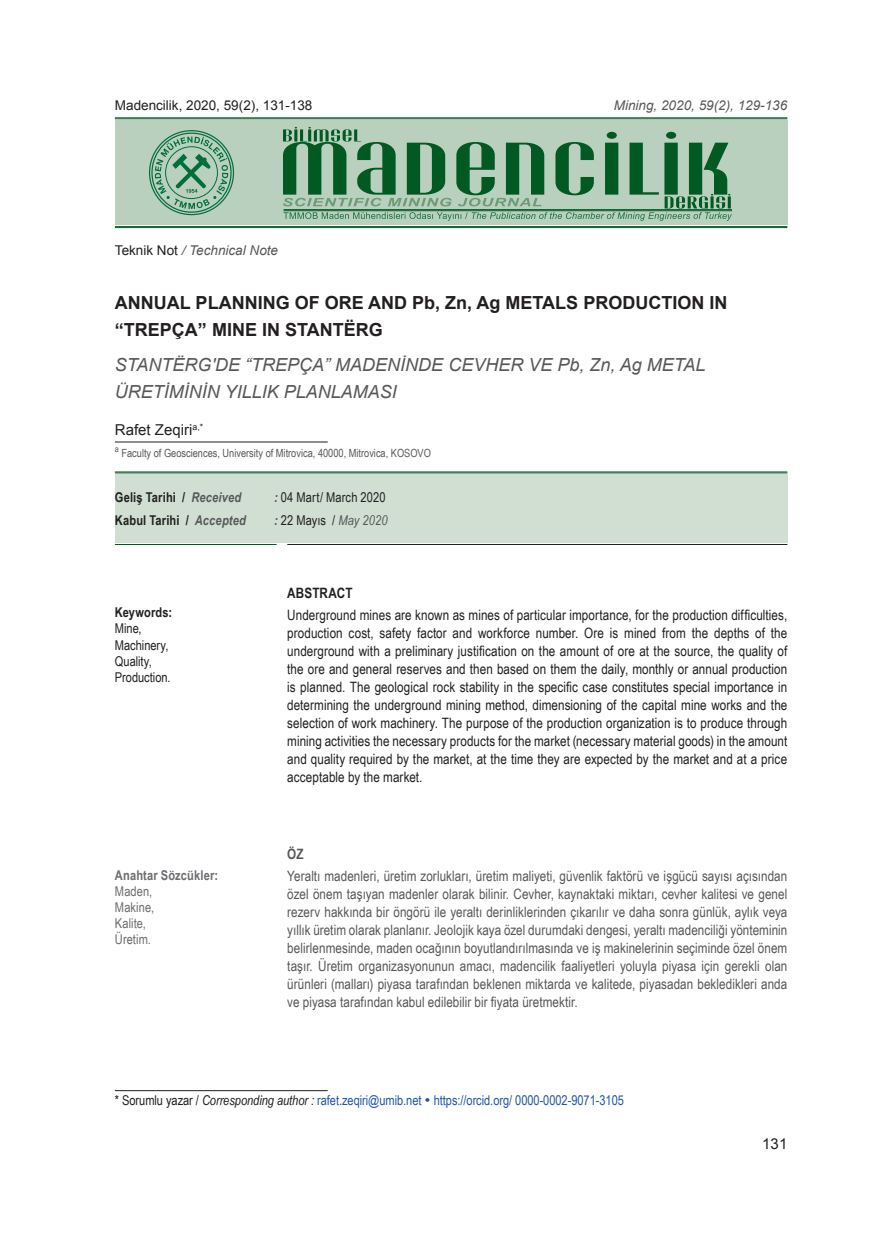
<style>
.page{position:relative;width:881px;height:1234px;background:#fff}
.page>*{position:absolute;margin:0;border:0;box-sizing:border-box;transform-origin:0 0}
.t1{font:italic 18px/27px "Arial";color:#57585a}
.t2{font:700 18px/27px "Arial";color:#231f20}
.t3{font:15px "Arial";color:#231f20}
.t4{font:14.25px/18px "Arial Narrow";letter-spacing:.005em;color:#231f20;text-align:justify}
.t5{font:14.25px/18px "Arial Narrow";letter-spacing:.005em;color:#57585a;text-align:justify}
.t6{font:700 14.25px "Arial Narrow";letter-spacing:.005em;color:#231f20}
.t7{font:700 14.25px "Arial Narrow";color:#57585a}
.t8{font:13.5px "Arial Narrow";letter-spacing:-.005em;color:#2056a6}
.t9{font:13.5px/16.2px "Arial Narrow";color:#231f20}
.t10{font:700 13.5px "Arial Narrow";letter-spacing:.01em;color:#231f20}
.t11{font:italic 13.5px "Arial";color:#57585a}
.t12{font:13.5px "Arial";color:#231f20}
.t13{font:13.5px/16.2px "Arial Narrow";letter-spacing:.005em;color:#6c6d70}
.t14{font:700 13.5px "Arial Narrow";letter-spacing:.01em;color:#6c6d70}
.t15{font:11.25px "Arial Narrow";color:#57585a}
.s1{font-style:normal;color:#231f20}
.s2{font-style:italic;color:#57585a}
.s3{font-weight:700;font-style:italic;color:#57585a}
.s4{color:#231f20}
.s5{font-style:italic;color:#231f20}
</style>
<div class="page">
<hr style="left:115px;top:441px;width:212px;height:1px;background:#231f20">
<div style="left:115px;top:474px;width:672px;height:68px;background:#d0dfd2"></div>
<div style="left:115px;top:120px;width:672px;height:105px;background:#bad0be"></div>
<svg style="left:149px;top:130px;width:85px;height:85px"></svg>
<hr style="left:115px;top:471px;width:672px;height:1px;background:#005a22">
<hr style="left:115px;top:472px;width:672px;height:1px;background:#005a22">
<hr style="left:115px;top:226px;width:672px;height:1px;background:#005a22">
<hr style="left:115px;top:227px;width:672px;height:1px;background:#005a22">
<hr style="left:115px;top:544px;width:161px;height:1px;background:#005a22">
<hr style="left:287px;top:544px;width:500px;height:1px;background:#231f20">
<svg style="left:283px;top:127px;width:448px;height:94px"></svg>
<hr style="left:115px;top:1089px;width:212px;height:1px;background:#231f20">
<hr style="left:115px;top:117px;width:672px;height:1px;background:#005a22">
<hr style="left:115px;top:118px;width:672px;height:1px;background:#005a22">
<p class="t12" style="left:115px;top:96px;width:199px">Madencilik, 2020, 59(2), 131-138</p>
<p class="t11" style="left:613px;top:96px;width:175px">Mining, 2020, 59(2), 129-136</p>
<p class="t11" style="left:115px;top:241px;width:165px"><span class="s1">Teknik Not</span> / Technical Note</p>
<p class="t2" style="left:115px;top:289px;width:613px">ANNUAL PLANNING OF ORE AND Pb, Zn, Ag METALS PRODUCTION IN “TREPÇA” MINE IN STANTËRG</p>
<p class="t1" style="left:115px;top:352px;width:592px">STANTËRG'DE “TREPÇA” MADENİNDE CEVHER VE Pb, Zn, Ag METAL<br>ÜRETİMİNİN YILLIK PLANLAMASI</p>
<p class="t3" style="left:115px;top:419px;width:90px">Rafet Zeqiri<sup>a,*</sup></p>
<p class="t15" style="left:115px;top:444px;width:317px"><sup>a</sup> Faculty of Geosciences, University of Mitrovica, 40000, Mitrovica, KOSOVO</p>
<p class="t10" style="left:115px;top:487px;width:128px">Geliş Tarihi / <span class="s2">Received</span></p>
<p class="t9" style="left:274px;top:488px;width:113px"><span class="s3">:</span> 04 Mart/ March 2020</p>
<p class="t10" style="left:115px;top:509px;width:132px">Kabul Tarihi / <span class="s2">Accepted</span></p>
<p class="t9" style="left:274px;top:511px;width:115px"><span class="s3">:</span> 22 Mayıs / <span class="s2">May 2020</span></p>
<p class="t10" style="left:115px;top:602px;width:59px">Keywords:</p>
<p class="t9" style="left:115px;top:620px;width:57px">Mine,<br>Machinery,<br>Quality,<br>Production.</p>
<p class="t14" style="left:115px;top:864px;width:105px">Anahtar Sözcükler:</p>
<p class="t13" style="left:115px;top:882px;width:41px">Maden,<br>Makine,<br>Kalite,<br>Üretim.</p>
<p class="t6" style="left:287px;top:581px;width:67px">ABSTRACT</p>
<p class="t4" style="left:287px;top:605px;width:501px">Underground mines are known as mines of particular importance, for the production difficulties, production cost, safety factor and workforce number. Ore is mined from the depths of the underground with a preliminary justification on the amount of ore at the source, the quality of the ore and general reserves and then based on them the daily, monthly or annual production is planned. The geological rock stability in the specific case constitutes special importance in determining the underground mining method, dimensioning of the capital mine works and the selection of work machinery. The purpose of the production organization is to produce through mining activities the necessary products for the market (necessary material goods) in the amount and quality required by the market, at the time they are expected by the market and at a price acceptable by the market.</p>
<p class="t7" style="left:287px;top:842px;width:18px">ÖZ</p>
<p class="t5" style="left:287px;top:866px;width:501px">Yeraltı madenleri, üretim zorlukları, üretim maliyeti, güvenlik faktörü ve işgücü sayısı açısından özel önem taşıyan madenler olarak bilinir. Cevher, kaynaktaki miktarı, cevher kalitesi ve genel rezerv hakkında bir öngörü ile yeraltı derinliklerinden çıkarılır ve daha sonra günlük, aylık veya yıllık üretim olarak planlanır. Jeolojik kaya özel durumdaki dengesi, yeraltı madenciliği yönteminin belirlenmesinde, maden ocağının boyutlandırılmasında ve iş makinelerinin seçiminde özel önem taşır. Üretim organizasyonunun amacı, madencilik faaliyetleri yoluyla piyasa için gerekli olan ürünleri (malları) piyasa tarafından beklenen miktarda ve kalitede, piyasadan bekledikleri anda ve piyasa tarafından kabul edilebilir bir fiyata üretmektir.</p>
<p class="t8" style="left:115px;top:1089px;width:510px"><span class="s4">* Sorumlu yazar /</span> <span class="s5">Corresponding author :</span> rafet.zeqiri@umib.net • https://orcid.org/ 0000-0002-9071-3105</p>
<p class="t3" style="left:762px;top:1133px;width:27px">131</p>
</div>
